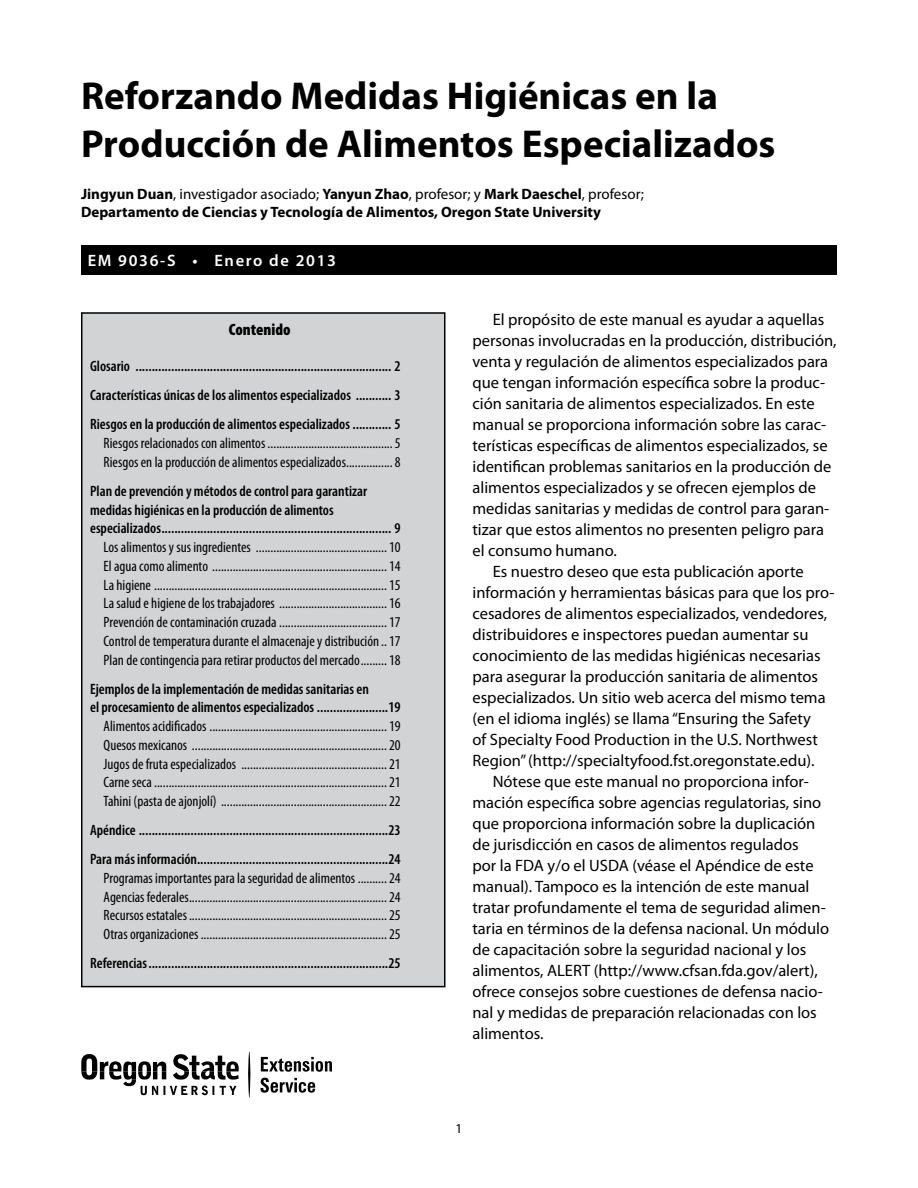
<style>
.page{position:relative;width:918px;height:1188px;background:#fff}
.page>*{position:absolute;margin:0;border:0;box-sizing:border-box;transform-origin:0 0}
.t1{font:700 39px/48px "Myriad Pro";color:#000}
.Body_text{font:16.5px/21px "Myriad Pro";color:#000}
.Pub_number{font:600 16.5px "Myriad Pro";letter-spacing:.1em;color:#fff}
.t2{font:900 condensed 16.5px "Myriad Pro";color:#000}
.TOC2{font:condensed 15px "Myriad Pro";color:#000}
.TOC1{font:600 condensed 15px/18.8px "Myriad Pro";color:#000}
.t3{font:700 15px/18px "Myriad Pro";color:#000}
.t4{font:13.5px "Myriad Pro";color:#000}
.s1{font-weight:400}
</style>
<div class="page">
<div style="left:81px;top:245px;width:756px;height:30px;background:#000"></div>
<div style="left:82px;top:313px;width:363px;height:674px;background:#d1d3d4"></div>
<div style="left:81px;top:312px;width:365px;height:675px;border:2px solid #000"></div>
<svg style="left:81px;top:1054px;width:158px;height:41px"></svg>
<svg style="left:248px;top:1051px;width:2px;height:47px"></svg>
<svg style="left:260px;top:1078px;width:55px;height:15px"></svg>
<svg style="left:261px;top:1057px;width:71px;height:15px"></svg>
<h1 class="t1" style="left:81px;top:71px;width:696px">Reforzando Medidas Higiénicas en la<br>Producción de Alimentos Especializados</h1>
<p class="t3" style="left:81px;top:185px;width:564px">Jingyun Duan<span class="s1">, investigador asociado;</span> Yanyun Zhao<span class="s1">, profesor; y</span> Mark Daeschel<span class="s1">, profesor;<br></span>Departamento de Ciencias y Tecnología de Alimentos, Oregon State University</p>
<p class="Pub_number" style="left:88px;top:250px;width:250px">EM 9036-S • Enero de 2013</p>
<p class="t2" style="left:229px;top:319px;width:63px">Contenido</p>
<p class="TOC1" style="left:90px;top:357px;width:312px">Glosario ............................................................................... 2</p>
<p class="TOC1" style="left:90px;top:386px;width:312px">Características únicas de los alimentos especializados ........... 3</p>
<p class="TOC1" style="left:90px;top:415px;width:312px">Riesgos en la producción de alimentos especializados ............ 5</p>
<p class="TOC2" style="left:104px;top:434px;width:298px">Riesgos relacionados con alimentos ...........................................5</p>
<p class="TOC2" style="left:104px;top:453px;width:298px">Riesgos en la producción de alimentos especializados................8</p>
<p class="TOC1" style="left:90px;top:481px;width:312px">Plan de prevención y métodos de control para garantizar medidas higiénicas en la producción de alimentos especializados....................................................................... 9</p>
<p class="TOC2" style="left:104px;top:538px;width:299px">Los alimentos y sus ingredientes .............................................10</p>
<p class="TOC2" style="left:104px;top:557px;width:299px">El agua como alimento ............................................................14</p>
<p class="TOC2" style="left:104px;top:575px;width:299px">La higiene ................................................................................15</p>
<p class="TOC2" style="left:104px;top:594px;width:299px">La salud e higiene de los trabajadores .....................................16</p>
<p class="TOC2" style="left:104px;top:613px;width:299px">Prevención de contaminación cruzada .....................................17</p>
<p class="TOC2" style="left:104px;top:632px;width:299px">Control de temperatura durante el almacenaje y distribución ..17</p>
<p class="TOC2" style="left:104px;top:650px;width:299px">Plan de contingencia para retirar productos del mercado.........18</p>
<p class="TOC1" style="left:90px;top:679px;width:312px">Ejemplos de la implementación de medidas sanitarias en<br>el procesamiento de alimentos especializados ......................19</p>
<p class="TOC2" style="left:104px;top:717px;width:299px">Alimentos acidificados .............................................................19</p>
<p class="TOC2" style="left:104px;top:736px;width:299px">Quesos mexicanos ...................................................................20</p>
<p class="TOC2" style="left:104px;top:755px;width:299px">Jugos de fruta especializados ..................................................21</p>
<p class="TOC2" style="left:104px;top:773px;width:299px">Carne seca................................................................................21</p>
<p class="TOC2" style="left:104px;top:792px;width:299px">Tahini (pasta de ajonjolí) .........................................................22</p>
<p class="TOC1" style="left:90px;top:820px;width:312px">Apéndice .............................................................................23</p>
<p class="TOC1" style="left:90px;top:849px;width:312px">Para más información...........................................................24</p>
<p class="TOC2" style="left:104px;top:869px;width:299px">Programas importantes para la seguridad de alimentos ..........24</p>
<p class="TOC2" style="left:104px;top:888px;width:299px">Agencias federales....................................................................24</p>
<p class="TOC2" style="left:104px;top:906px;width:299px">Recursos estatales....................................................................25</p>
<p class="TOC2" style="left:104px;top:925px;width:299px">Otras organizaciones................................................................25</p>
<p class="TOC1" style="left:90px;top:953px;width:312px">Referencias..........................................................................25</p>
<p class="Body_text" style="left:472px;top:308px;width:366px;text-indent:20px">El propósito de este manual es ayudar a aquellas personas involucradas en la producción, distribución, venta y regulación de alimentos especializados para que tengan información específica sobre la produc&shy;ción sanitaria de alimentos especializados. En este manual se proporciona información sobre las carac&shy;terísticas específicas de alimentos especializados, se identifican problemas sanitarios en la producción de alimentos especializados y se ofrecen ejemplos de medidas sanitarias y medidas de control para garan&shy;tizar que estos alimentos no presenten peligro para el consumo humano.</p>
<p class="Body_text" style="left:472px;top:560px;width:364px;text-indent:20px">Es nuestro deseo que esta publicación aporte información y herramientas básicas para que los pro&shy;cesadores de alimentos especializados, vendedores, distribuidores e inspectores puedan aumentar su conocimiento de las medidas higiénicas necesarias para asegurar la producción sanitaria de alimentos especializados. Un sitio web acerca del mismo tema (en el idioma inglés) se llama “Ensuring the Safety<br>of Specialty Food Production in the U.S. Northwest Region” (http://specialtyfood.fst.oregonstate.edu).</p>
<p class="Body_text" style="left:472px;top:770px;width:358px;text-indent:20px">Nótese que este manual no proporciona infor&shy;mación específica sobre agencias regulatorias, sino que proporciona información sobre la duplicación de jurisdicción en casos de alimentos regulados<br>por la FDA y/o el USDA (véase el Apéndice de este manual). Tampoco es la intención de este manual tratar profundamente el tema de seguridad alimen&shy;taria en términos de la defensa nacional. Un módulo de capacitación sobre la seguridad nacional y los alimentos, ALERT (http://www.cfsan.fda.gov/alert), ofrece consejos sobre cuestiones de defensa nacio&shy;nal y medidas de preparación relacionadas con los alimentos.</p>
<p class="t4" style="left:456px;top:1120px;width:8px">1</p>
</div>
